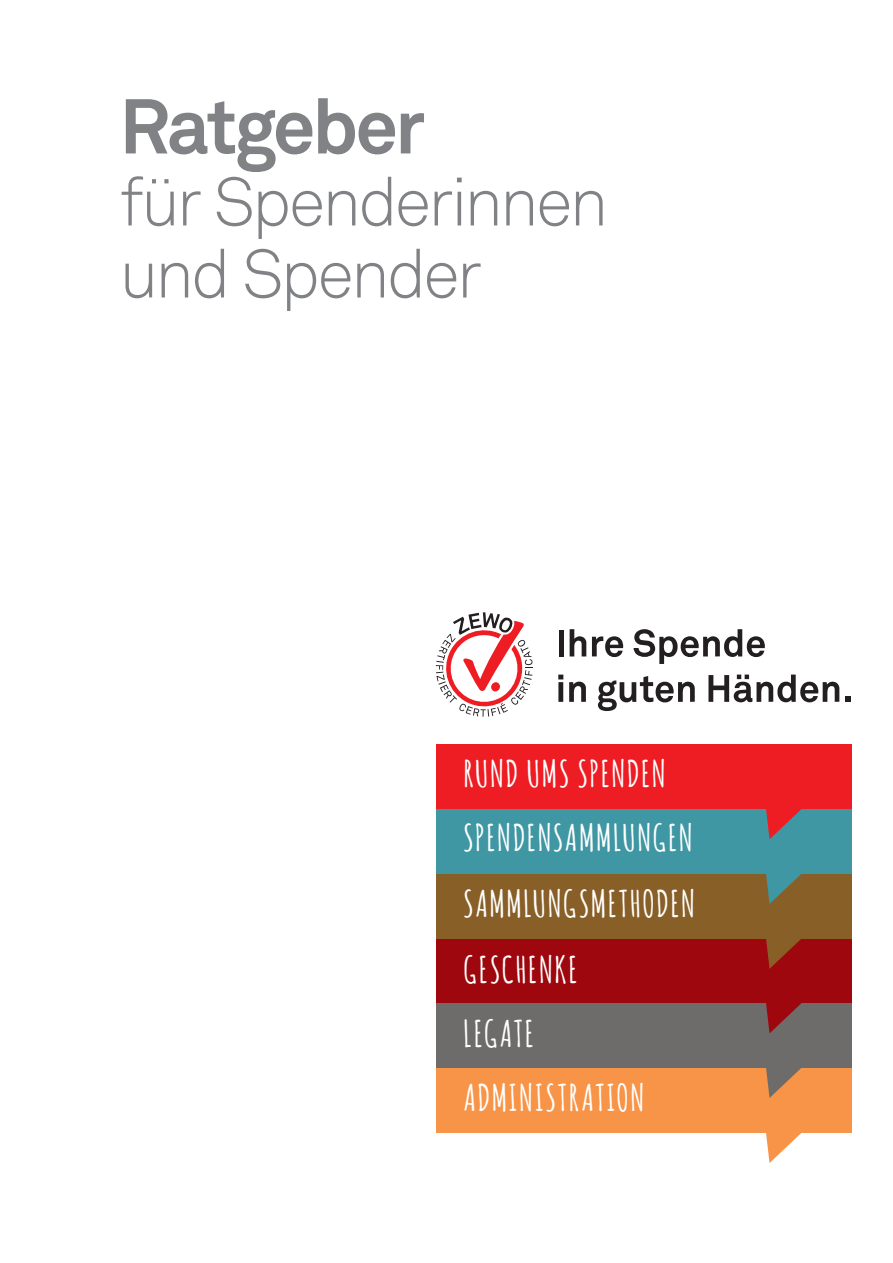
<style>
.page{position:relative;width:893px;height:1263px;background:#fff}
.page>*{position:absolute;margin:0;border:0;box-sizing:border-box;transform-origin:0 0}
.t1{font:700 76.5px "Akkurat Std";letter-spacing:-.04em;color:#808285}
.t2{font:300 67.5px/72px "Akkurat Std";letter-spacing:-.045em;color:#808285}
.t3{font:700 36.15px/64.8px "Amatic";letter-spacing:.07em;color:#fff}
</style>
<div class="page">
<svg style="left:436px;top:612px;width:97px;height:105px"></svg>
<hr style="left:559px;top:630px;width:4px;height:26px;background:#231f20">
<svg style="left:570px;top:629px;width:16px;height:27px"></svg>
<svg style="left:592px;top:636px;width:31px;height:21px"></svg>
<svg style="left:634px;top:629px;width:131px;height:35px"></svg>
<svg style="left:558px;top:675px;width:5px;height:27px"></svg>
<svg style="left:569px;top:681px;width:17px;height:21px"></svg>
<svg style="left:598px;top:676px;width:97px;height:35px"></svg>
<svg style="left:708px;top:674px;width:131px;height:29px"></svg>
<svg style="left:845px;top:696px;width:5px;height:6px"></svg>
<div style="left:436px;top:1068px;width:416px;height:65px;background:#f79447"></div>
<div style="left:436px;top:1003px;width:416px;height:65px;background:#6e6c6b"></div>
<div style="left:436px;top:938px;width:416px;height:65px;background:#9d070d"></div>
<div style="left:436px;top:873px;width:416px;height:65px;background:#895f28"></div>
<div style="left:436px;top:809px;width:416px;height:64px;background:#3f97a3"></div>
<div style="left:436px;top:744px;width:416px;height:65px;background:#ee1d23"></div>
<svg style="left:761px;top:809px;width:60px;height:354px"></svg>
<h1 class="t1" style="left:119px;top:79px;width:307px">Ratgeber</h1>
<h2 class="t2" style="left:119px;top:167px;width:491px">für Spenderinnen und Spender</h2>
<p class="t3" style="left:464px;top:740px;width:232px">RUND UMS SPENDEN<br>SPENDENSAMMLUNGEN<br>SAMMLUNGSMETHODEN<br>GESCHENKE<br>LEGATE<br>ADMINISTRATION</p>
</div>
